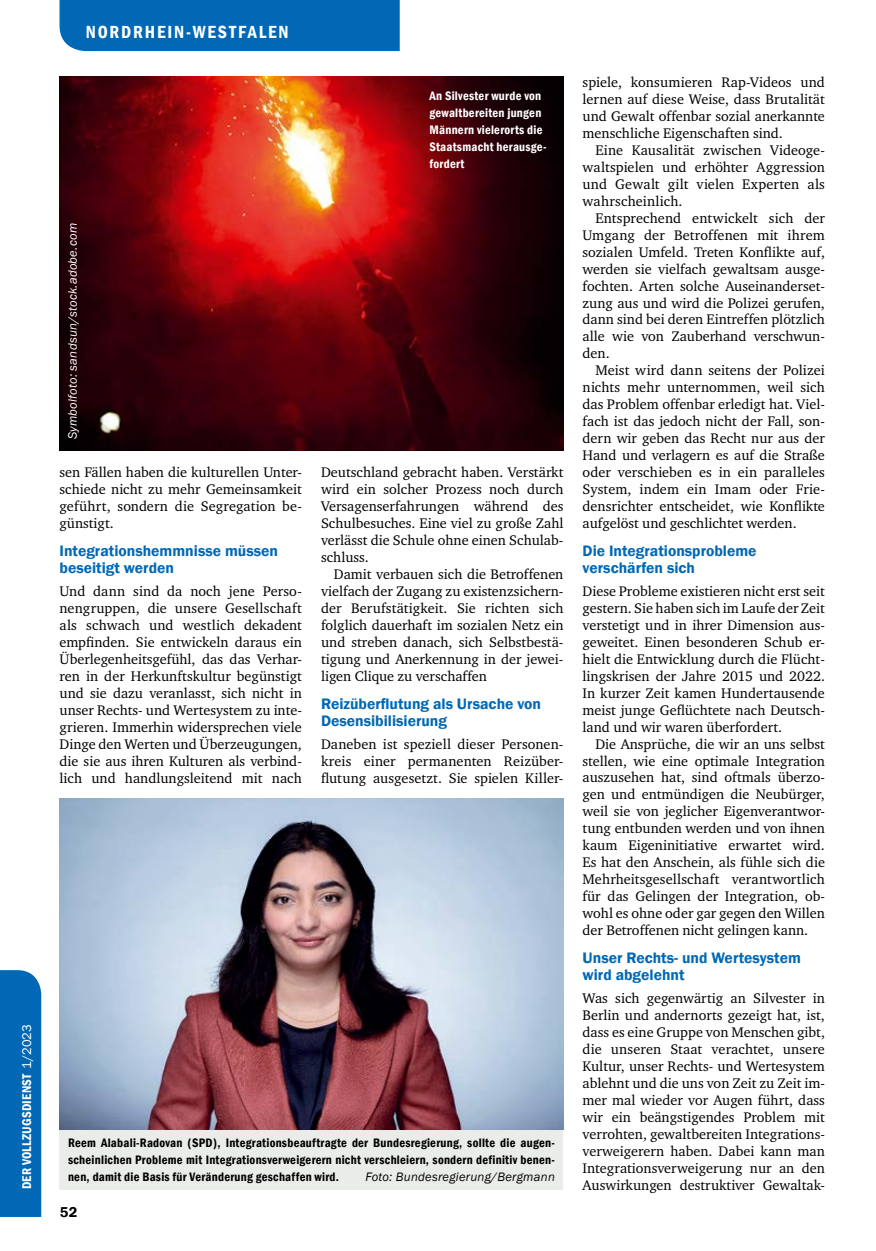
<style>
.page{position:relative;width:876px;height:1251px;background:#fff}
.page>*{position:absolute;margin:0;border:0;box-sizing:border-box;transform-origin:0 0}
.t1{font:600 condensed 18px "Franklin Gothic";letter-spacing:.1em;color:#fff}
.t2{font:600 15.6px/17px "Franklin Gothic";color:#0068b5}
.t3{font:600 14.7px "Franklin Gothic";color:#000}
.t4{font:14.25px/17px "Charter ITC";color:#000;text-align:justify}
.t5{font:14.25px "Charter ITC";letter-spacing:.02em;color:#000}
.t6{font:600 condensed 13.05px "Franklin Gothic";letter-spacing:.015em;color:#fff}
.t7{font:600 condensed 12.6px/17px "Franklin Gothic";letter-spacing:.02em;color:#000;text-align:justify}
.t8{font:600 condensed 12.6px/17px "Franklin Gothic";letter-spacing:.02em;color:#fff}
.t9{font:italic 12.6px "Franklin Gothic";letter-spacing:.02em;color:#fff}
.t10{font:italic 12.6px "Franklin Gothic";letter-spacing:.02em;color:#000}
.s1{font-weight:400;font-stretch:normal}
</style>
<div class="page">
<div style="left:0;top:970px;width:41px;height:246px;background:#0068b5"></div>
<div style="left:60px;top:0;width:340px;height:51px;background:#0068b5"></div>
<img style="left:60px;top:77px;width:503px;height:373px">
<div style="left:60px;top:1129px;width:503px;height:60px;background:#eaece9"></div>
<img style="left:60px;top:798px;width:503px;height:331px">
<p class="t6" style="left:18px;top:1188px;width:166px;rotate:-90deg">DER VOLLZUGSDIENST <span class="s1">1/2023</span></p>
<p class="t1" style="left:86px;top:20px;width:204px">NORDRHEIN-WESTFALEN</p>
<p class="t8" style="left:429px;top:87px;width:118px">An Silvester wurde von gewaltbereiten jungen<br>Männern vielerorts die<br>Staatsmacht herausge&shy;fordert</p>
<p class="t9" style="left:65px;top:439px;width:218px;rotate:-90deg">Symbolfoto: sandsun/stock.adobe.com</p>
<p class="t4" style="left:60px;top:464px;width:244px">sen Fällen haben die kulturellen Unter&shy;schiede nicht zu mehr Gemeinsamkeit geführt, sondern die Segregation be&shy;günstigt.</p>
<p class="t2" style="left:60px;top:542px;width:220px">Integrationshemmnisse müssen beseitigt werden</p>
<p class="t4" style="left:60px;top:582px;width:244px">Und dann sind da noch jene Perso&shy;nengruppen, die unsere Gesellschaft als schwach und westlich dekadent empfinden. Sie entwickeln daraus ein Überlegenheitsgefühl, das das Verhar&shy;ren in der Herkunftskultur begünstigt und sie dazu veranlasst, sich nicht in unser Rechts- und Wertesystem zu inte&shy;grieren. Immerhin widersprechen viele Dinge den Werten und Überzeugungen, die sie aus ihren Kulturen als verbind&shy;lich und handlungsleitend mit nach</p>
<p class="t4" style="left:321px;top:464px;width:244px">Deutschland gebracht haben. Verstärkt</p>
<p class="t4" style="left:321px;top:481px;width:244px">wird ein solcher Prozess noch durch</p>
<p class="t4" style="left:321px;top:498px;width:244px">Versagenserfahrungen während des</p>
<p class="t4" style="left:321px;top:515px;width:244px">Schulbesuches. Eine viel zu große Zahl</p>
<p class="t4" style="left:321px;top:531px;width:244px">verlässt die Schule ohne einen Schulab-</p>
<p class="t4" style="left:321px;top:548px;width:49px">schluss.</p>
<p class="t4" style="left:334px;top:565px;width:231px">Damit verbauen sich die Betroffenen</p>
<p class="t4" style="left:321px;top:582px;width:244px">vielfach der Zugang zu existenzsichern-</p>
<p class="t4" style="left:321px;top:599px;width:244px">der Berufstätigkeit. Sie richten sich</p>
<p class="t4" style="left:321px;top:616px;width:244px">folglich dauerhaft im sozialen Netz ein</p>
<p class="t4" style="left:321px;top:633px;width:244px">und streben danach, sich Selbstbestä-</p>
<p class="t4" style="left:321px;top:650px;width:244px">tigung und Anerkennung in der jewei-</p>
<p class="t4" style="left:321px;top:667px;width:167px">ligen Clique zu verschaffen</p>
<p class="t2" style="left:321px;top:695px;width:222px">Reizüberflutung als Ursache von<br>Desensibilisierung</p>
<p class="t4" style="left:321px;top:735px;width:244px">Daneben ist speziell dieser Personen&shy;kreis einer permanenten Reizüber&shy;flutung ausgesetzt. Sie spielen Killer-</p>
<p class="t7" style="left:68px;top:1133px;width:488px">Reem Alabali-Radovan (SPD), Integrationsbeauftragte der Bundesregierung, sollte die augen&shy;scheinlichen Probleme mit Integrationsverweigerern nicht verschleiern, sondern definitiv benen&shy;nen, damit die Basis für Veränderung geschaffen wird.</p>
<p class="t10" style="left:365px;top:1168px;width:191px">Foto: Bundesregierung/Bergmann</p>
<p class="t3" style="left:60px;top:1202px;width:19px">52</p>
<p class="t4" style="left:583px;top:74px;width:244px">spiele, konsumieren Rap-Videos und</p>
<p class="t4" style="left:583px;top:91px;width:244px">lernen auf diese Weise, dass Brutalität</p>
<p class="t4" style="left:583px;top:108px;width:244px">und Gewalt offenbar sozial anerkannte</p>
<p class="t4" style="left:583px;top:124px;width:202px">menschliche Eigenschaften sind.</p>
<p class="t4" style="left:595px;top:141px;width:231px">Eine Kausalität zwischen Videoge-</p>
<p class="t4" style="left:583px;top:158px;width:244px">waltspielen und erhöhter Aggression</p>
<p class="t4" style="left:583px;top:175px;width:244px">und Gewalt gilt vielen Experten als</p>
<p class="t5" style="left:583px;top:192px;width:102px">wahrscheinlich.</p>
<p class="t4" style="left:595px;top:209px;width:231px">Entsprechend entwickelt sich der</p>
<p class="t4" style="left:583px;top:226px;width:244px">Umgang der Betroffenen mit ihrem</p>
<p class="t4" style="left:583px;top:243px;width:244px">sozialen Umfeld. Treten Konflikte auf,</p>
<p class="t4" style="left:583px;top:260px;width:244px">werden sie vielfach gewaltsam ausge-</p>
<p class="t4" style="left:583px;top:277px;width:244px">fochten. Arten solche Auseinanderset-</p>
<p class="t4" style="left:583px;top:294px;width:244px">zung aus und wird die Polizei gerufen,</p>
<p class="t4" style="left:583px;top:311px;width:244px">dann sind bei deren Eintreffen plötzlich</p>
<p class="t4" style="left:583px;top:328px;width:244px">alle wie von Zauberhand verschwun-</p>
<p class="t4" style="left:583px;top:345px;width:29px">den.</p>
<p class="t4" style="left:595px;top:362px;width:231px">Meist wird dann seitens der Polizei</p>
<p class="t4" style="left:583px;top:379px;width:244px">nichts mehr unternommen, weil sich</p>
<p class="t4" style="left:583px;top:396px;width:244px">das Problem offenbar erledigt hat. Viel-</p>
<p class="t4" style="left:583px;top:413px;width:244px">fach ist das jedoch nicht der Fall, son-</p>
<p class="t4" style="left:583px;top:429px;width:244px">dern wir geben das Recht nur aus der</p>
<p class="t4" style="left:583px;top:446px;width:244px">Hand und verlagern es auf die Straße</p>
<p class="t4" style="left:583px;top:463px;width:244px">oder verschieben es in ein paralleles</p>
<p class="t4" style="left:583px;top:480px;width:244px">System, indem ein Imam oder Frie-</p>
<p class="t4" style="left:583px;top:497px;width:244px">densrichter entscheidet, wie Konflikte</p>
<p class="t4" style="left:583px;top:514px;width:216px">aufgelöst und geschlichtet werden.</p>
<p class="t2" style="left:583px;top:542px;width:176px">Die Integrationsprobleme verschärfen sich</p>
<p class="t4" style="left:583px;top:582px;width:244px">Diese Probleme existieren nicht erst seit</p>
<p class="t4" style="left:583px;top:599px;width:244px">gestern. Sie haben sich im Laufe der Zeit</p>
<p class="t4" style="left:583px;top:616px;width:244px">verstetigt und in ihrer Dimension aus-</p>
<p class="t4" style="left:583px;top:633px;width:244px">geweitet. Einen besonderen Schub er-</p>
<p class="t4" style="left:583px;top:650px;width:244px">hielt die Entwicklung durch die Flücht-</p>
<p class="t4" style="left:583px;top:667px;width:244px">lingskrisen der Jahre 2015 und 2022.</p>
<p class="t4" style="left:583px;top:684px;width:244px">In kurzer Zeit kamen Hundertausende</p>
<p class="t4" style="left:583px;top:701px;width:244px">meist junge Geflüchtete nach Deutsch-</p>
<p class="t4" style="left:583px;top:718px;width:201px">land und wir waren überfordert.</p>
<p class="t4" style="left:595px;top:735px;width:231px">Die Ansprüche, die wir an uns selbst</p>
<p class="t4" style="left:583px;top:752px;width:244px">stellen, wie eine optimale Integration</p>
<p class="t4" style="left:583px;top:769px;width:244px">auszusehen hat, sind oftmals überzo-</p>
<p class="t4" style="left:583px;top:785px;width:244px">gen und entmündigen die Neubürger,</p>
<p class="t4" style="left:583px;top:802px;width:244px">weil sie von jeglicher Eigenverantwor-</p>
<p class="t4" style="left:583px;top:819px;width:244px">tung entbunden werden und von ihnen</p>
<p class="t4" style="left:583px;top:836px;width:244px">kaum Eigeninitiative erwartet wird.</p>
<p class="t4" style="left:583px;top:853px;width:244px">Es hat den Anschein, als fühle sich die</p>
<p class="t4" style="left:583px;top:870px;width:244px">Mehrheitsgesellschaft verantwortlich</p>
<p class="t4" style="left:583px;top:887px;width:244px">für das Gelingen der Integration, ob-</p>
<p class="t4" style="left:583px;top:904px;width:244px">wohl es ohne oder gar gegen den Willen</p>
<p class="t4" style="left:583px;top:921px;width:227px">der Betroffenen nicht gelingen kann.</p>
<p class="t2" style="left:583px;top:949px;width:220px">Unser Rechts- und Wertesystem wird abgelehnt</p>
<p class="t4" style="left:583px;top:989px;width:244px">Was sich gegenwärtig an Silvester in Berlin und andernorts gezeigt hat, ist, dass es eine Gruppe von Menschen gibt, die unseren Staat verachtet, unsere Kultur, unser Rechts- und Wertesystem ablehnt und die uns von Zeit zu Zeit im&shy;mer mal wieder vor Augen führt, dass wir ein beängstigendes Problem mit verrohten, gewaltbereiten Integrations&shy;verweigerern haben. Dabei kann man Integrationsverweigerung nur an den Auswirkungen destruktiver Gewaltak-</p>
</div>
